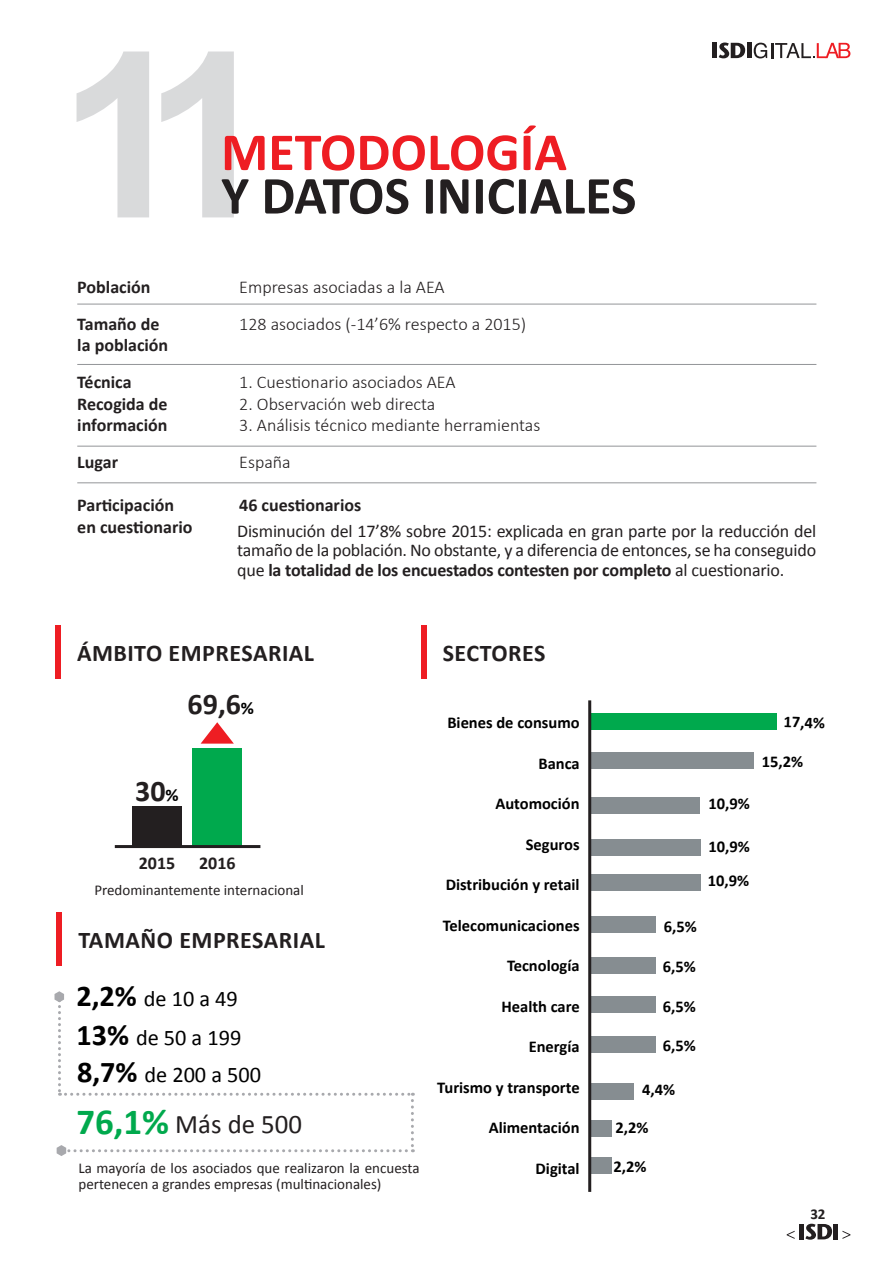
<style>
.page{position:relative;width:893px;height:1263px;background:#fff}
.page>*{position:absolute;margin:0;border:0;box-sizing:border-box;transform-origin:0 0}
.t1{font:700 54px "Calibri";color:#231f20}
.t2{font:700 54px "Calibri";color:#ee1d23}
.t3{font:700 30px "Calibri";color:#231f20}
.t4{font:26.85px "Calibri";color:#231f20}
.t5{font:700 24px "Calibri";letter-spacing:.02em;color:#231f20}
.t6{font:22.35px "Calibri";color:#000}
.t7{font:18px/19.5px "Calibri";letter-spacing:-.01em;color:#231f20;text-align:justify}
.t8{font:300 18px "Calibri";color:#231f20}
.t9{font:700 18px/36.6px "Calibri";color:#231f20}
.t10{font:700 16.5px "Calibri";color:#000}
.t11{font:15px/16.5px "Calibri";color:#231f20}
.t12{font:700 15px "Calibri";color:#231f20}
.s1{font-weight:700}
.s2{font-size:18px;color:#000}
.s3{font-weight:700;font-size:30.15px}
.s4{font-weight:700;font-size:36.9px;color:#00a94d}
</style>
<div class="page">
<div style="left:799px;top:1224px;width:5px;height:15px;background:#231f20"></div>
<svg style="left:805px;top:1224px;width:27px;height:16px"></svg>
<hr style="left:834px;top:1224px;width:4px;height:15px;background:#231f20">
<svg style="left:787px;top:1231px;width:8px;height:8px"></svg>
<svg style="left:842px;top:1231px;width:8px;height:8px"></svg>
<svg style="left:161px;top:51px;width:73px;height:166px"></svg>
<svg style="left:77px;top:51px;width:72px;height:166px"></svg>
<div style="left:590px;top:1157px;width:22px;height:17px;background:#868d91"></div>
<div style="left:589px;top:1120px;width:22px;height:17px;background:#868d91"></div>
<div style="left:589px;top:714px;width:187px;height:16px;background:#00a94d"></div>
<div style="left:589px;top:752px;width:165px;height:17px;background:#868d91"></div>
<div style="left:590px;top:839px;width:111px;height:17px;background:#868d91"></div>
<div style="left:590px;top:874px;width:110px;height:17px;background:#868d91"></div>
<div style="left:589px;top:797px;width:111px;height:17px;background:#868d91"></div>
<div style="left:590px;top:916px;width:65px;height:17px;background:#868d91"></div>
<div style="left:590px;top:957px;width:65px;height:16px;background:#868d91"></div>
<div style="left:590px;top:996px;width:65px;height:17px;background:#868d91"></div>
<div style="left:590px;top:1036px;width:65px;height:17px;background:#868d91"></div>
<div style="left:590px;top:1083px;width:44px;height:16px;background:#868d91"></div>
<hr style="left:588px;top:700px;width:3px;height:492px;background:#231f20">
<div style="left:55px;top:625px;width:6px;height:54px;background:#ee1d23"></div>
<div style="left:421px;top:625px;width:5px;height:54px;background:#ee1d23"></div>
<div style="left:57px;top:912px;width:5px;height:54px;background:#ee1d23"></div>
<div style="left:132px;top:806px;width:50px;height:41px;background:#231f20"></div>
<div style="left:193px;top:749px;width:49px;height:98px;background:#00a94d"></div>
<hr style="left:115px;top:845px;width:145px;height:3px;background:#231f20">
<svg style="left:201px;top:722px;width:33px;height:22px"></svg>
<hr style="left:77px;top:304px;width:739px;height:1px;background:#939598">
<hr style="left:77px;top:364px;width:739px;height:1px;background:#939598">
<hr style="left:77px;top:446px;width:739px;height:1px;background:#939598">
<hr style="left:77px;top:482px;width:739px;height:1px;background:#939598">
<svg style="left:55px;top:991px;width:359px;height:165px"></svg>
<svg style="left:754px;top:43px;width:96px;height:15px"></svg>
<hr style="left:713px;top:43px;width:4px;height:15px;background:#231f20">
<svg style="left:719px;top:43px;width:26px;height:15px"></svg>
<hr style="left:747px;top:43px;width:4px;height:15px;background:#231f20">
<h1 class="t2" style="left:221px;top:118px;width:347px">METODOLOGÍA</h1>
<h1 class="t1" style="left:221px;top:161px;width:417px">Y DATOS INICIALES</h1>
<p class="t9" style="left:77px;top:269px;width:75px">Población</p>
<p class="t8" style="left:239px;top:276px;width:207px">Empresas asociadas a la AEA</p>
<p class="t9" style="left:77px;top:305px;width:84px">Tamaño de</p>
<p class="t8" style="left:239px;top:313px;width:288px">128 asociados (-14’6% respecto a 2015)</p>
<p class="t9" style="left:77px;top:327px;width:93px">la población<br>Técnica</p>
<p class="t8" style="left:239px;top:371px;width:218px">1. Cuestionario asociados AEA</p>
<p class="t9" style="left:77px;top:385px;width:92px">Recogida de</p>
<p class="t8" style="left:239px;top:392px;width:198px">2. Observación web directa</p>
<p class="t9" style="left:77px;top:407px;width:92px">información</p>
<p class="t8" style="left:239px;top:414px;width:302px">3. Análisis técnico mediante herramientas</p>
<p class="t9" style="left:77px;top:443px;width:42px">Lugar</p>
<p class="t8" style="left:239px;top:451px;width:53px">España</p>
<p class="t9" style="left:77px;top:487px;width:98px">Participación</p>
<p class="t9" style="left:239px;top:487px;width:124px">46 cuestionarios</p>
<p class="t9" style="left:77px;top:508px;width:117px">en cuestionario</p>
<p class="t7" style="left:237px;top:521px;width:581px">Disminución del 17’8% sobre 2015: explicada en gran parte por la reducción del tamaño de la población. No obstante, y a diferencia de entonces, se ha conseguido que <span class="s1">la totalidad de los encuestados contesten por completo</span> al cuestionario.</p>
<h3 class="t5" style="left:77px;top:638px;width:239px">ÁMBITO EMPRESARIAL</h3>
<h3 class="t5" style="left:443px;top:638px;width:104px">SECTORES</h3>
<h2 class="t3" style="left:188px;top:685px;width:68px">69,6<span class="s2">%</span></h2>
<p class="t10" style="left:447px;top:712px;width:134px">Bienes de consumo</p>
<p class="t10" style="left:538px;top:753px;width:43px">Banca</p>
<p class="t10" style="left:495px;top:793px;width:86px">Automoción</p>
<p class="t10" style="left:526px;top:834px;width:55px">Seguros</p>
<p class="t10" style="left:446px;top:874px;width:135px">Distribución y retail</p>
<p class="t10" style="left:443px;top:915px;width:138px">Telecomunicaciones</p>
<p class="t10" style="left:507px;top:955px;width:74px">Tecnología</p>
<p class="t10" style="left:501px;top:996px;width:80px">Health care</p>
<p class="t10" style="left:529px;top:1036px;width:52px">Energía</p>
<p class="t10" style="left:437px;top:1077px;width:144px">Turismo y transporte</p>
<p class="t10" style="left:489px;top:1117px;width:92px">Alimentación</p>
<p class="t10" style="left:536px;top:1158px;width:46px">Digital</p>
<h2 class="t3" style="left:135px;top:772px;width:45px">30<span class="s2">%</span></h2>
<p class="t9" style="left:139px;top:845px;width:38px">2015</p>
<p class="t9" style="left:199px;top:845px;width:38px">2016</p>
<p class="t11" style="left:94px;top:882px;width:211px">Predominantemente internacional</p>
<p class="t10" style="left:664px;top:915px;width:35px">6,5%</p>
<p class="t10" style="left:663px;top:956px;width:35px">6,5%</p>
<p class="t10" style="left:663px;top:995px;width:35px">6,5%</p>
<p class="t10" style="left:663px;top:1035px;width:35px">6,5%</p>
<p class="t10" style="left:642px;top:1079px;width:35px">4,4%</p>
<h3 class="t5" style="left:79px;top:925px;width:248px">TAMAÑO EMPRESARIAL</h3>
<p class="t6" style="left:77px;top:984px;width:163px"><span class="s3">2,2%</span> de 10 a 49</p>
<p class="t6" style="left:77px;top:1023px;width:166px"><span class="s3">13%</span> de 50 a 199</p>
<p class="t6" style="left:77px;top:1060px;width:185px"><span class="s3">8,7%</span> de 200 a 500</p>
<h3 class="t4" style="left:77px;top:1107px;width:227px"><span class="s4">76,1%</span> Más de 500</h3>
<p class="t10" style="left:615px;top:1117px;width:35px">2,2%</p>
<p class="t11" style="left:79px;top:1160px;width:343px">La mayoría de los asociados que realizaron la encuesta pertenecen a grandes empresas (multinacionales)</p>
<p class="t10" style="left:614px;top:1155px;width:35px">2,2%</p>
<p class="t10" style="left:708px;top:793px;width:43px">10,9%</p>
<p class="t10" style="left:708px;top:836px;width:43px">10,9%</p>
<p class="t10" style="left:708px;top:870px;width:43px">10,9%</p>
<p class="t10" style="left:784px;top:711px;width:43px;rotate:2deg">17,4%</p>
<p class="t10" style="left:762px;top:751px;width:43px">15,2%</p>
<p class="t12" style="left:810px;top:1204px;width:17px">32</p>
</div>
